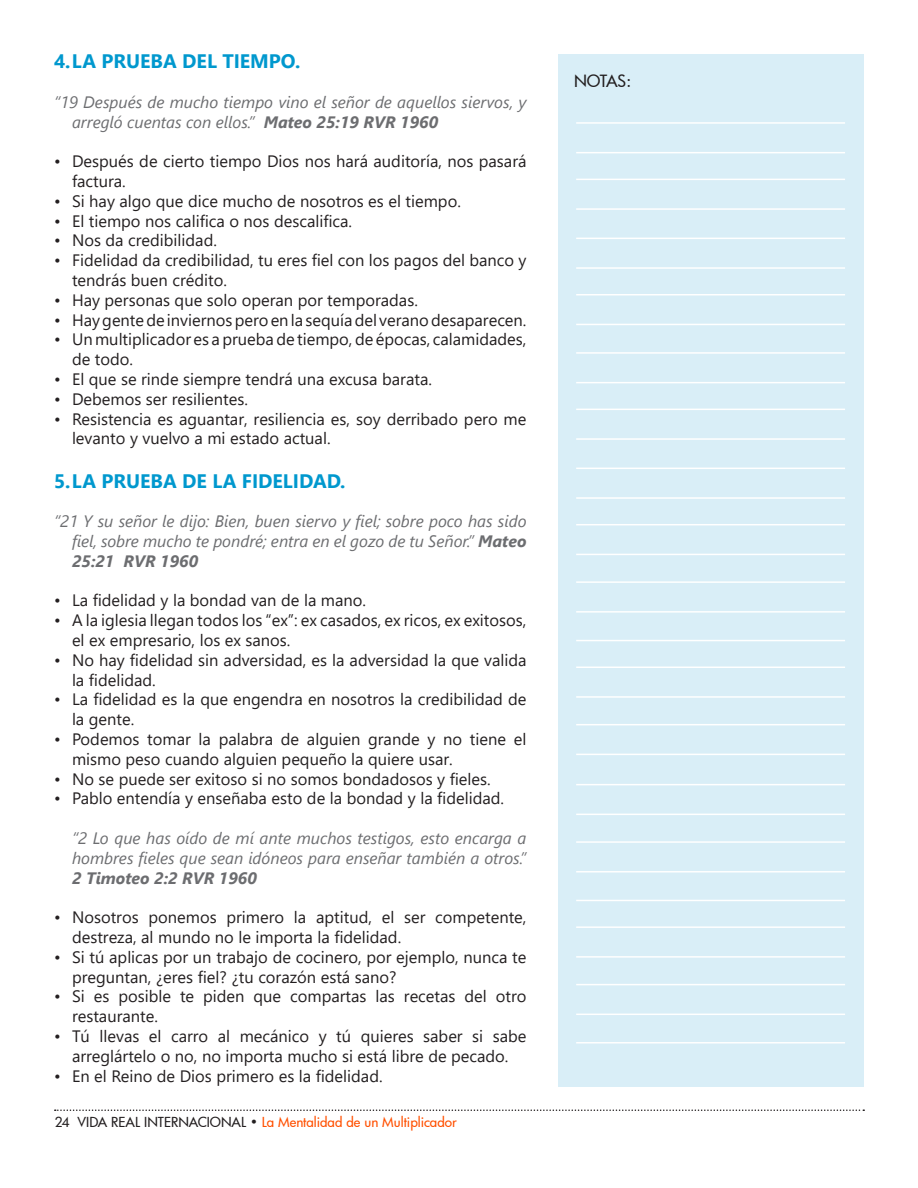
<style>
.page{position:relative;width:918px;height:1188px;background:#fff}
.page>*{position:absolute;margin:0;border:0;box-sizing:border-box;transform-origin:0 0}
.t1{font:700 19.5px "Segoe UI";color:#0098ce}
.t2{font:16.5px/19.8px "Segoe UI";color:#231f20}
.t3{font:italic 16.5px/19.8px "Segoe UI";color:#6c6d70}
.t4{font:italic 700 16.5px "Segoe UI";color:#6c6d70}
.t5{font:500 16.5px "Futura";letter-spacing:-.03em;color:#231f20}
.t6{font:500 13.5px "Futura";color:#ff5000}
.s1{font-weight:700}
.s2{color:#231f20}
</style>
<div class="page">
<div style="left:559px;top:54px;width:305px;height:1032px;background:#d9eef7"></div>
<hr style="left:576px;top:122px;width:269px;height:2px;background:#fff">
<hr style="left:576px;top:352px;width:269px;height:2px;background:#fff">
<hr style="left:576px;top:238px;width:269px;height:1px;background:#fff">
<hr style="left:576px;top:468px;width:269px;height:1px;background:#fff">
<hr style="left:576px;top:179px;width:269px;height:1px;background:#fff">
<hr style="left:576px;top:409px;width:269px;height:1px;background:#fff">
<hr style="left:576px;top:294px;width:269px;height:1px;background:#fff">
<hr style="left:576px;top:524px;width:269px;height:1px;background:#fff">
<hr style="left:576px;top:784px;width:269px;height:1px;background:#fff">
<hr style="left:576px;top:667px;width:269px;height:1px;background:#fff">
<hr style="left:576px;top:926px;width:269px;height:2px;background:#fff">
<hr style="left:576px;top:581px;width:269px;height:2px;background:#fff">
<hr style="left:576px;top:841px;width:269px;height:2px;background:#fff">
<hr style="left:576px;top:724px;width:269px;height:1px;background:#fff">
<hr style="left:576px;top:984px;width:269px;height:1px;background:#fff">
<hr style="left:576px;top:152px;width:269px;height:1px;background:#fff">
<hr style="left:576px;top:382px;width:269px;height:1px;background:#fff">
<hr style="left:576px;top:267px;width:269px;height:2px;background:#fff">
<hr style="left:576px;top:497px;width:269px;height:2px;background:#fff">
<hr style="left:576px;top:640px;width:269px;height:1px;background:#fff">
<hr style="left:576px;top:900px;width:269px;height:1px;background:#fff">
<hr style="left:576px;top:208px;width:269px;height:2px;background:#fff">
<hr style="left:576px;top:438px;width:269px;height:2px;background:#fff">
<hr style="left:576px;top:324px;width:269px;height:1px;background:#fff">
<hr style="left:576px;top:554px;width:269px;height:1px;background:#fff">
<hr style="left:576px;top:814px;width:269px;height:1px;background:#fff">
<hr style="left:576px;top:696px;width:269px;height:2px;background:#fff">
<hr style="left:576px;top:956px;width:269px;height:2px;background:#fff">
<hr style="left:576px;top:611px;width:269px;height:2px;background:#fff">
<hr style="left:576px;top:871px;width:269px;height:2px;background:#fff">
<hr style="left:576px;top:754px;width:269px;height:1px;background:#fff">
<hr style="left:576px;top:1014px;width:269px;height:1px;background:#fff">
<hr style="left:576px;top:1042px;width:269px;height:2px;background:#fff">
<svg style="left:55px;top:1109px;width:809px;height:2px"></svg>
<p class="t1" style="left:54px;top:43px;width:248px">4.LA PRUEBA DEL TIEMPO.</p>
<p class="t3" style="left:72px;top:89px;width:456px;text-indent:-18px">“19 Después de mucho tiempo vino el señor de aquellos siervos, y arregló cuentas con ellos.” <span class="s1">Mateo 25:19 RVR 1960</span></p>
<p class="t2" style="left:72px;top:150px;width:456px;text-indent:-18px">• Después de cierto tiempo Dios nos hará auditoría, nos pasará factura.</p>
<p class="t2" style="left:54px;top:190px;width:408px">• Si hay algo que dice mucho de nosotros es el tiempo.</p>
<p class="t2" style="left:54px;top:209px;width:300px">• El tiempo nos califica o nos descalifica.</p>
<p class="t2" style="left:54px;top:229px;width:164px">• Nos da credibilidad.</p>
<p class="t2" style="left:72px;top:249px;width:456px;text-indent:-18px">• Fidelidad da credibilidad, tu eres fiel con los pagos del banco y tendrás buen crédito.</p>
<p class="t2" style="left:54px;top:289px;width:365px">• Hay personas que solo operan por temporadas.</p>
<p class="t2" style="left:54px;top:308px;width:474px">• Hay gente de inviernos pero en la sequía del verano desaparecen.</p>
<p class="t2" style="left:72px;top:328px;width:456px;text-indent:-18px">• Un multiplicador es a prueba de tiempo, de épocas, calamidades, de todo.</p>
<p class="t2" style="left:54px;top:368px;width:380px">• El que se rinde siempre tendrá una excusa barata.</p>
<p class="t2" style="left:54px;top:388px;width:195px">• Debemos ser resilientes.</p>
<p class="t2" style="left:72px;top:407px;width:456px;text-indent:-18px">• Resistencia es aguantar, resiliencia es, soy derribado pero me levanto y vuelvo a mi estado actual.</p>
<p class="t1" style="left:54px;top:462px;width:293px">5.LA PRUEBA DE LA FIDELIDAD.</p>
<p class="t3" style="left:72px;top:509px;width:456px;text-align:justify;text-indent:-18px">“21 Y su señor le dijo: Bien, buen siervo y fiel; sobre poco has sido fiel, sobre mucho te pondré; entra en el gozo de tu Señor.” <span class="s1">Mateo 25:21 RVR 1960</span></p>
<p class="t2" style="left:54px;top:589px;width:314px">• La fidelidad y la bondad van de la mano.</p>
<p class="t2" style="left:72px;top:609px;width:456px;text-indent:-18px">• A la iglesia llegan todos los “ex”: ex casados, ex ricos, ex exitosos, el ex empresario, los ex sanos.</p>
<p class="t2" style="left:72px;top:649px;width:456px;text-indent:-18px">• No hay fidelidad sin adversidad, es la adversidad la que valida la fidelidad.</p>
<p class="t2" style="left:72px;top:688px;width:456px;text-indent:-18px">• La fidelidad es la que engendra en nosotros la credibilidad de la gente.</p>
<p class="t2" style="left:72px;top:728px;width:456px;text-indent:-18px">• Podemos tomar la palabra de alguien grande y no tiene el mismo peso cuando alguien pequeño la quiere usar.</p>
<p class="t2" style="left:54px;top:767px;width:438px">• No se puede ser exitoso si no somos bondadosos y fieles.</p>
<p class="t2" style="left:54px;top:787px;width:452px">• Pablo entendía y enseñaba esto de la bondad y la fidelidad.</p>
<p class="t3" style="left:72px;top:826px;width:456px">“2 Lo que has oído de mí ante muchos testigos, esto encarga a hombres fieles que sean idóneos para enseñar también a otros.”</p>
<p class="t4" style="left:72px;top:862px;width:186px">2 Timoteo 2:2 RVR 1960</p>
<p class="t2" style="left:72px;top:906px;width:456px;text-indent:-18px">• Nosotros ponemos primero la aptitud, el ser competente, destreza, al mundo no le importa la fidelidad.</p>
<p class="t2" style="left:72px;top:946px;width:456px;text-indent:-18px">• Si tú aplicas por un trabajo de cocinero, por ejemplo, nunca te preguntan, ¿eres fiel? ¿tu corazón está sano?</p>
<p class="t2" style="left:72px;top:985px;width:456px;text-indent:-18px">• Si es posible te piden que compartas las recetas del otro restaurante.</p>
<p class="t2" style="left:54px;top:1025px;width:474px;text-align:center">• Tú llevas el carro al mecánico y tú quieres saber si sabe arreglártelo o no, no importa mucho si está libre de pecado.</p>
<p class="t2" style="left:54px;top:1064px;width:330px">• En el Reino de Dios primero es la fidelidad.</p>
<p class="t6" style="left:55px;top:1113px;width:404px"><span class="s2">24 VIDA REAL INTERNACIONAL •</span> La Mentalidad de un Multiplicador</p>
<p class="t5" style="left:574px;top:69px;width:59px">NOTAS:</p>
</div>
